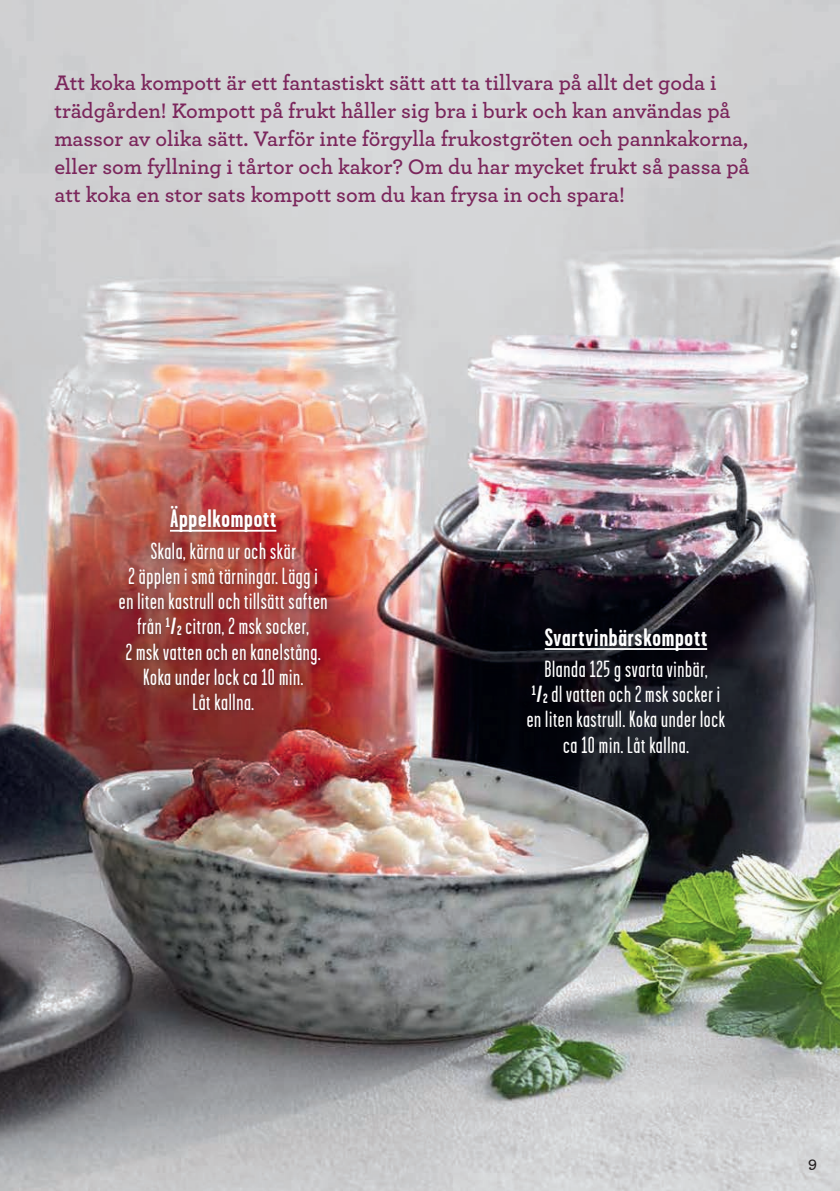
<style>
.page{position:relative;width:840px;height:1191px;background:#fff}
.page>*{position:absolute;margin:0;border:0;box-sizing:border-box;transform-origin:0 0}
.t1{font:700 25.2px "Garage Gothic";letter-spacing:.03em;color:#fff}
.t2{font:23.4px/25.2px "Garage Gothic";letter-spacing:.03em;color:#fff;text-align:center}
.t3{font:600 22px/28px "Archer";color:#7b265c}
.t4{font:600 16.4px "Archer";color:#231f20}
.s1{font-weight:700}
.s2{font-weight:700;font-size:13.6px}
</style>
<div class="page">
<img style="left:0;top:0;width:839px;height:1191px">
<hr style="left:544px;top:648px;width:162px;height:2px;background:#fff">
<div style="left:116px;top:502px;width:217px;height:215px;background:#231f20;opacity:.4"></div>
<hr style="left:170px;top:530px;width:106px;height:1px;background:#fff">
<p class="t3" style="left:54px;top:67px;width:696px">Att koka kompott är ett fantastiskt sätt att ta tillvara på allt det goda i trädgården! Kompott på frukt håller sig bra i burk och kan användas på massor av olika sätt. Varför inte förgylla frukostgröten och pannkakorna, eller som fyllning i tårtor och kakor? Om du har mycket frukt så passa på att koka en stor sats kompott som du kan frysa in och spara!</p>
<p class="t1" style="left:170px;top:503px;width:108px">Äppelkompott</p>
<p class="t2" style="left:119px;top:538px;width:210px">Skala, kärna ur och skär<br>2 äpplen i små tärningar. Lägg i en liten kastrull och tillsätt saften från <sup>1</sup><span class="s1">/</span><span class="s2">2</span> citron, 2 msk socker,<br>2 msk vatten och en kanelstång.<br>Koka under lock ca 10 min.<br>Låt kallna.</p>
<p class="t1" style="left:544px;top:621px;width:164px">Svartvinbärskompott</p>
<p class="t2" style="left:526px;top:656px;width:200px">Blanda 125 g svarta vinbär,<br><sup>1</sup><span class="s1">/</span><span class="s2">2</span> dl vatten och 2 msk socker i en liten kastrull. Koka under lock ca 10 min. Låt kallna.</p>
<p class="t4" style="left:807px;top:1150px;width:10px">9</p>
</div>
